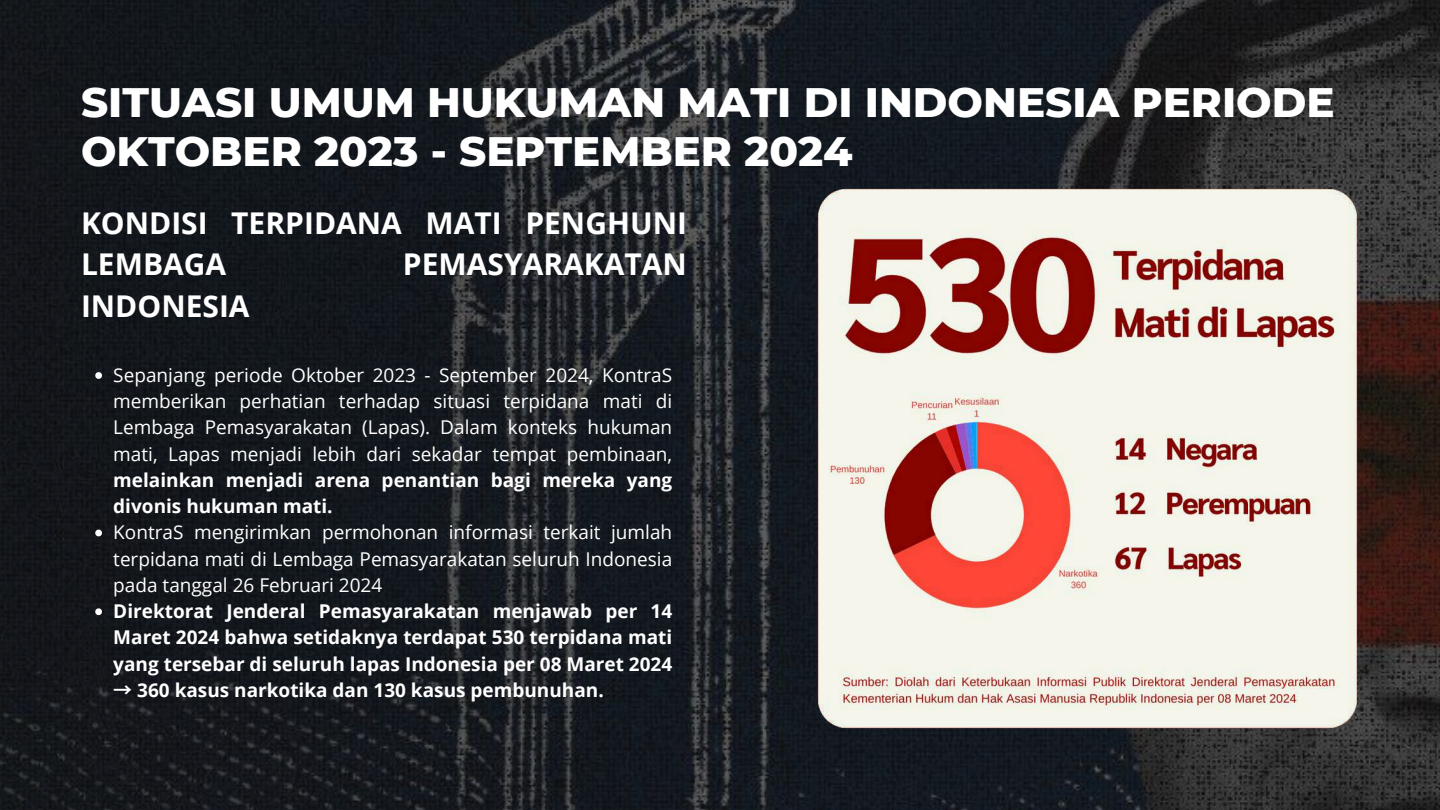
<style>
.page{position:relative;width:1440px;height:810px;background:#fff}
.page>*{position:absolute;margin:0;border:0;box-sizing:border-box;transform-origin:0 0}
.t1{font:800 42px/49.5px "Montserrat";color:#fff}
.t2{font:700 30px/41.2px "Open Sans";color:#fff}
.t3{font:19px/26.2px "Open Sans";color:#fff;text-align:justify}
.t4{font:700 19px/26.2px "Open Sans";color:#fff}
.s1{font-family:"Noto Sans CJ Ksc"}
</style>
<div class="page">
<img style="left:0;top:0;width:1440px;height:810px">
<img style="left:815px;top:187px;width:544px;height:542px">
<svg style="left:95px;top:372px;width:7px;height:7px"></svg>
<svg style="left:95px;top:530px;width:7px;height:6px"></svg>
<svg style="left:95px;top:608px;width:7px;height:7px"></svg>
<h1 class="t1" style="left:81px;top:77px;width:1255px">SITUASI UMUM HUKUMAN MATI DI INDONESIA PERIODE<br>OKTOBER 2023 - SEPTEMBER 2024</h1>
<h2 class="t2" style="left:81px;top:202px;width:607px">KONDISI TERPIDANA MATI PENGHUNI<br>LEMBAGA</h2>
<h2 class="t2" style="left:403px;top:243px;width:286px">PEMASYARAKATAN</h2>
<h2 class="t2" style="left:81px;top:284px;width:170px">INDONESIA</h2>
<p class="t3" style="left:113px;top:361px;width:561px">Sepanjang periode Oktober 2023 - September 2024, KontraS memberikan perhatian terhadap situasi terpidana mati di Lembaga Pemasyarakatan (Lapas). Dalam konteks hukuman mati, Lapas menjadi lebih dari sekadar tempat pembinaan,</p>
<p class="t4" style="left:113px;top:466px;width:560px">melainkan menjadi arena penantian bagi mereka yang divonis hukuman mati.</p>
<p class="t3" style="left:113px;top:519px;width:561px">KontraS mengirimkan permohonan informasi terkait jumlah terpidana mati di Lembaga Pemasyarakatan seluruh Indonesia pada tanggal 26 Februari 2024</p>
<p class="t4" style="left:113px;top:598px;width:561px;text-align:justify">Direktorat Jenderal Pemasyarakatan menjawab per 14<br>Maret 2024 bahwa setidaknya terdapat 530 terpidana mati yang tersebar di seluruh lapas Indonesia per 08 Maret 2024</p>
<p class="t4" style="left:113px;top:676px;width:492px"><span class="s1">→</span> 360 kasus narkotika dan 130 kasus pembunuhan.</p>
</div>
